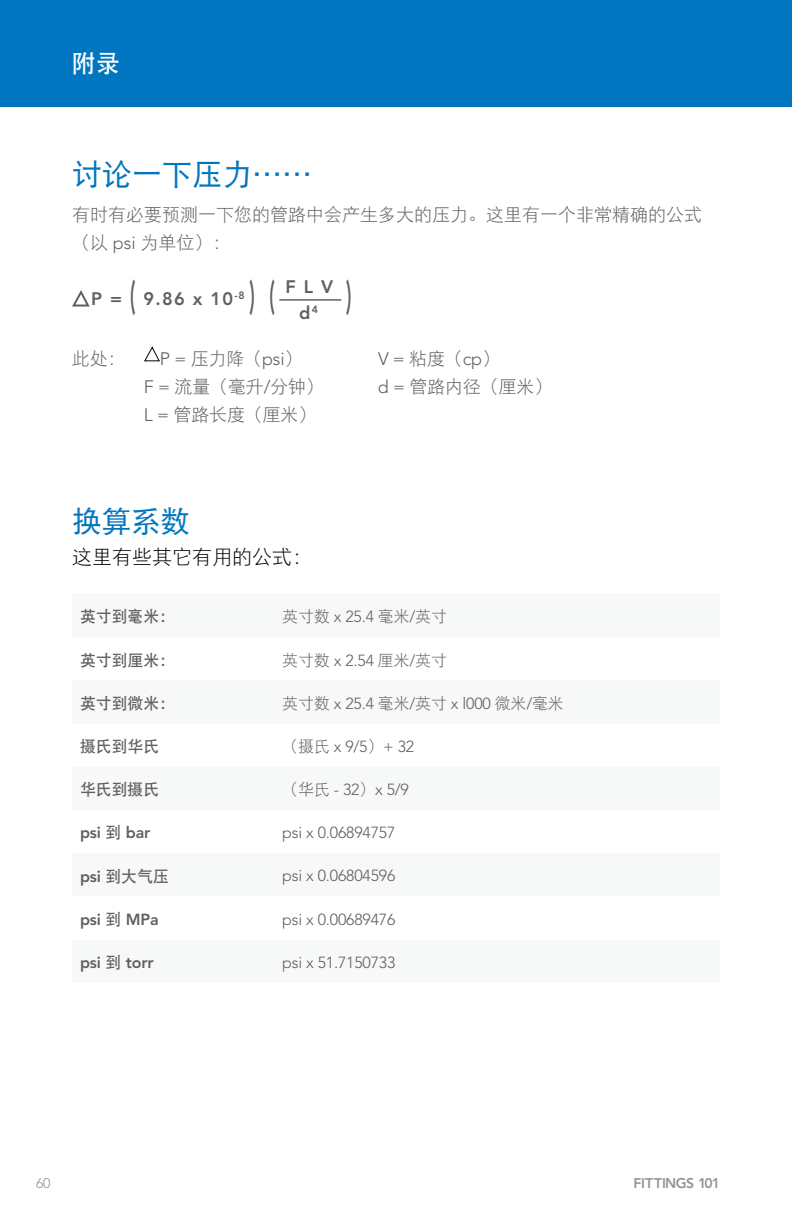
<style>
.page{position:relative;width:792px;height:1224px;background:#fff}
.page>*{position:absolute;margin:0;border:0;box-sizing:border-box;transform-origin:0 0}
.t1{font:800 40.4px "Avenir LT Std";color:#615f5f;scale:.44 1}
.t2{font:30px "DFP Hei W5";color:#0076c0}
.t3{font:24px "DFP Hei W7";color:#fff}
.t4{font:20px "DFP Hei W3";color:#000}
.t5{font:18px/28px "DFP Hei W3";color:#615f5f}
.t6{font:300 18px "Avenir LT Std";color:#615f5f}
.t7{font:800 18px "Avenir LT Std";color:#615f5f}
.t8{font:300 16px "Avenir LT Std";letter-spacing:-.01em;color:#615f5f}
.t9{font:16px "DFP Hei W7";letter-spacing:-.01em;color:#615f5f}
.t10{font:16px "DFP Hei W3";letter-spacing:-.01em;color:#615f5f}
.t11{font:800 16px "Avenir LT Std";letter-spacing:-.01em;color:#615f5f}
.t12{font:800 14px "Avenir LT Std";letter-spacing:-.04em;color:#949495}
.t13{font:300 14px "Avenir LT Std";color:#949495}
.s1{font-family:"Avenir LT Std";font-weight:300}
.s2{font-family:"DFP Hei W3";font-weight:400}
.s3{font-family:"DFP Hei W7";font-weight:400}
.s4{font-family:"Avenir LT Std";font-weight:800}
</style>
<div class="page">
<div style="left:0;top:0;width:792px;height:108px;background:#0076c0"></div>
<div style="left:0;top:107px;width:792px;height:123px;background:#fff"></div>
<hr style="left:279px;top:299px;width:62px;height:2px;background:#615f5f">
<svg style="left:72px;top:290px;width:18px;height:17px"></svg>
<svg style="left:144px;top:346px;width:16px;height:16px"></svg>
<h3 class="t3" style="left:72px;top:50px;width:49px">附录</h3>
<h2 class="t2" style="left:72px;top:158px;width:241px">讨论一下压力……</h2>
<p class="t5" style="left:72px;top:201px;width:631px">有时有必要预测一下您的管路中会产生多大的压力。这里有一个非常精确的公式（以 <span class="s1">psi</span> 为单位）：</p>
<p class="t7" style="left:91px;top:288px;width:33px">P =</p>
<h1 class="t1" style="left:130px;top:271px;width:14px">(</h1>
<h1 class="t1" style="left:249px;top:271px;width:59px">) (</h1>
<p class="t7" style="left:285px;top:276px;width:49px">F L V</p>
<h1 class="t1" style="left:346px;top:271px;width:14px">)</h1>
<p class="t7" style="left:143px;top:288px;width:103px">9.86 x 10<sup>-8</sup></p>
<p class="t7" style="left:299px;top:302px;width:20px">d<sup>4</sup></p>
<p class="t5" style="left:72px;top:345px;width:55px">此处：</p>
<p class="t6" style="left:160px;top:349px;width:144px">P = <span class="s2">压力降（</span>psi<span class="s2">）</span></p>
<p class="t6" style="left:378px;top:349px;width:124px">V = <span class="s2">粘度（</span>cp<span class="s2">）</span></p>
<p class="t5" style="left:144px;top:373px;width:181px"><span class="s1">F =</span> 流量（毫升<span class="s1">/</span>分钟）</p>
<p class="t5" style="left:378px;top:373px;width:176px"><span class="s1">d =</span> 管路内径（厘米）</p>
<p class="t5" style="left:144px;top:401px;width:174px"><span class="s1">L =</span> 管路长度（厘米）</p>
<h2 class="t2" style="left:72px;top:505px;width:120px">换算系数</h2>
<p class="t4" style="left:72px;top:546px;width:241px">这里有些其它有用的公式：</p>
<p class="t9" style="left:80px;top:608px;width:97px">英寸到毫米：</p>
<p class="t10" style="left:282px;top:608px;width:166px">英寸数 <span class="s1">x 25.4</span> 毫米<span class="s1">/</span>英寸</p>
<p class="t9" style="left:80px;top:651px;width:97px">英寸到厘米：</p>
<p class="t10" style="left:282px;top:651px;width:166px">英寸数 <span class="s1">x 2.54</span> 厘米<span class="s1">/</span>英寸</p>
<p class="t9" style="left:80px;top:694px;width:97px">英寸到微米：</p>
<p class="t8" style="left:282px;top:694px;width:283px"><span class="s2">英寸数</span> x 25.4 <span class="s2">毫米</span>/<span class="s2">英寸</span> x l000 <span class="s2">微米</span>/<span class="s2">毫米</span></p>
<p class="t9" style="left:80px;top:738px;width:81px">摄氏到华氏</p>
<p class="t8" style="left:282px;top:737px;width:133px"><span class="s2">（摄氏</span> x 9/5<span class="s2">）</span>+ 32</p>
<p class="t9" style="left:80px;top:781px;width:81px">华氏到摄氏</p>
<p class="t8" style="left:282px;top:780px;width:128px"><span class="s2">（华氏</span> - 32<span class="s2">）</span>x 5/9</p>
<p class="t11" style="left:80px;top:823px;width:72px">psi <span class="s3">到</span> bar</p>
<p class="t8" style="left:282px;top:823px;width:115px">psi x 0.06894757</p>
<p class="t9" style="left:80px;top:867px;width:90px"><span class="s4">psi</span> 到大气压</p>
<p class="t8" style="left:282px;top:867px;width:115px">psi x 0.06804596</p>
<p class="t11" style="left:80px;top:910px;width:80px">psi <span class="s3">到</span> MPa</p>
<p class="t8" style="left:282px;top:910px;width:115px">psi x 0.00689476</p>
<p class="t11" style="left:80px;top:953px;width:75px">psi <span class="s3">到</span> torr</p>
<p class="t8" style="left:282px;top:953px;width:115px">psi x 51.7150733</p>
<p class="t13" style="left:36px;top:1175px;width:16px">60</p>
<p class="t12" style="left:634px;top:1175px;width:88px">FITTINGS 101</p>
</div>
